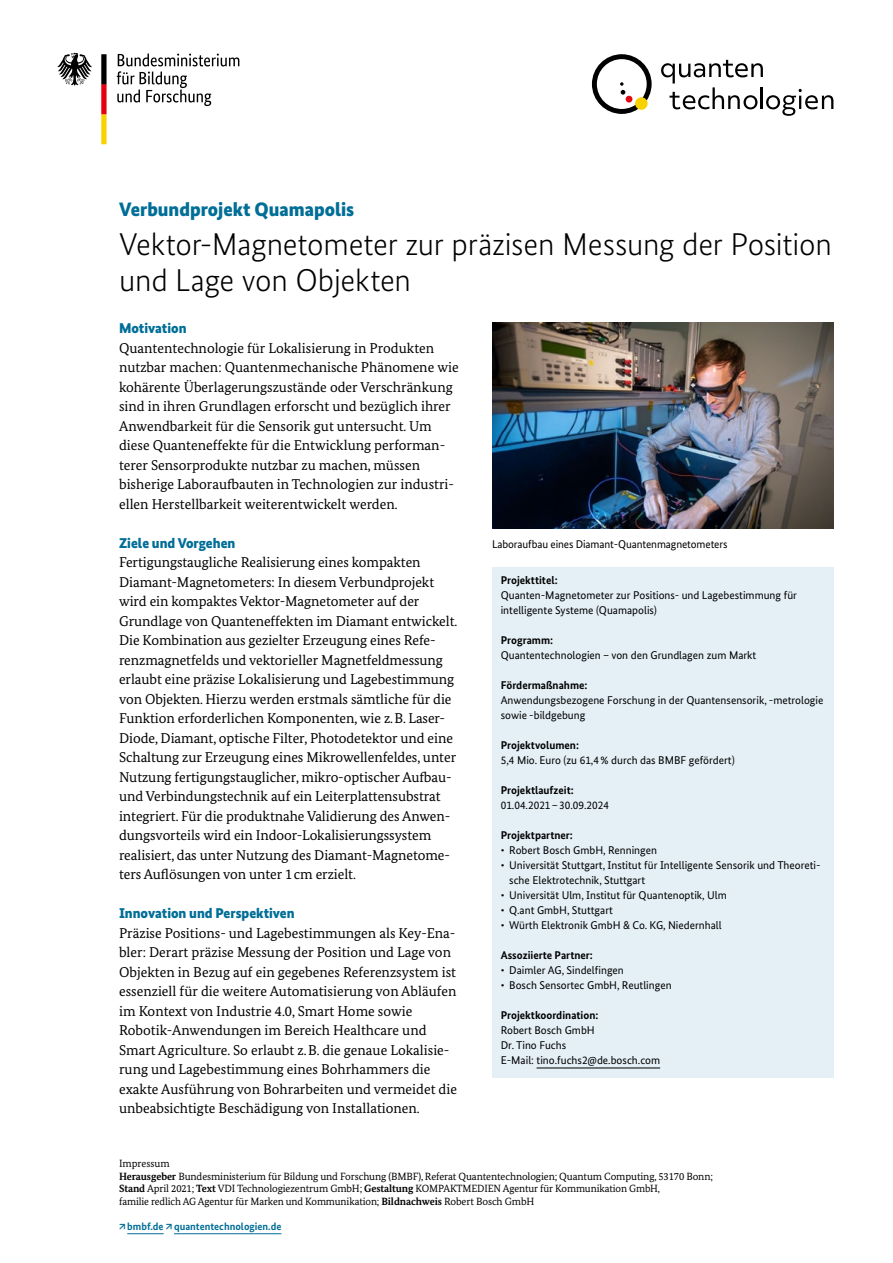
<style>
.page{position:relative;width:893px;height:1263px;background:#fff}
.page>*{position:absolute;margin:0;border:0;box-sizing:border-box;transform-origin:0 0}
.H1_Headline_schwarz{font:300 31.5px/36px "Bundes Sans";letter-spacing:-.01em;color:#000}
.P_Subheadline{font:900 19.5px "Bundes Sans";color:#006e97}
.P_Fliess{font:14.25px/19.5px "Bundes Serif";letter-spacing:-.005em;color:#000}
.H2_Headline{font:900 14.25px "Bundes Sans";color:#006e97}
.H2_Kasten_Head{font:11.25px/15px "Bundes Sans";color:#000}
.LI_Aufzählung{font:11.25px/15px "Bundes Sans";color:#000}
.P_Kasten{font:11.25px "Bundes Sans";color:#000}
.H2_Kasten_Head-2{font:700 11.25px "Bundes Sans";color:#000}
.BU_Caption{font:11.25px "Bundes Sans";letter-spacing:-.01em;color:#000}
.P_Impressum{font:10.5px/12.6px "Bundes Serif";letter-spacing:-.01em;color:#000}
.URL{font:700 10.5px "Bundes Sans";color:#006e97}
.H2_Impressum{font:10.5px "Bundes Serif";color:#000}
.s1{font-weight:700}
</style>
<div class="page">
<div style="left:492px;top:567px;width:341px;height:510px;background:#e4eff6"></div>
<hr style="left:537px;top:1067px;width:123px;height:1px;background:#000">
<img style="left:492px;top:323px;width:341px;height:205px">
<svg style="left:117px;top:53px;width:122px;height:53px"></svg>
<svg style="left:57px;top:53px;width:35px;height:33px"></svg>
<svg style="left:101px;top:54px;width:6px;height:90px"></svg>
<svg style="left:592px;top:54px;width:60px;height:60px"></svg>
<div style="left:635px;top:97px;width:13px;height:13px;background:#f8d200;border-radius:50%"></div>
<svg style="left:661px;top:60px;width:172px;height:56px"></svg>
<hr style="left:127px;top:1233px;width:37px;height:1px;background:#006e97">
<hr style="left:174px;top:1233px;width:107px;height:1px;background:#006e97">
<p class="P_Subheadline" style="left:119px;top:198px;width:237px">Verbundprojekt Quamapolis</p>
<h1 class="H1_Headline_schwarz" style="left:119px;top:226px;width:714px">Vektor-Magnetometer zur präzisen Messung der Position und Lage von Objekten</h1>
<h2 class="H2_Headline" style="left:119px;top:320px;width:69px">Motivation</h2>
<p class="P_Fliess" style="left:119px;top:338px;width:341px">Quantentechnologie für Lokalisierung in Produkten nutzbar machen: Quantenmechanische Phänomene wie kohärente Überlagerungszustände oder Verschränkung sind in ihren Grundlagen erforscht und bezüglich ihrer Anwendbarkeit für die Sensorik gut untersucht. Um diese Quanteneffekte für die Entwicklung performan&shy;terer Sensorprodukte nutzbar zu machen, müssen bisherige Laboraufbauten in Technologien zur industri&shy;ellen Herstellbarkeit weiterentwickelt werden.</p>
<h2 class="H2_Headline" style="left:119px;top:534px;width:118px">Ziele und Vorgehen</h2>
<p class="P_Fliess" style="left:119px;top:552px;width:340px">Fertigungstaugliche Realisierung eines kompakten Diamant-Magnetometers: In diesem Verbundprojekt wird ein kompaktes Vektor-Magnetometer auf der Grundlage von Quanteneffekten im Diamant entwickelt.<br>Die Kombination aus gezielter Erzeugung eines Refe&shy;renzmagnetfelds und vektorieller Magnetfeldmessung erlaubt eine präzise Lokalisierung und Lagebestimmung von Objekten. Hierzu werden erstmals sämtliche für die Funktion erforderlichen Komponenten, wie z.B. Laser-Diode, Diamant, optische Filter, Photodetektor und eine Schaltung zur Erzeugung eines Mikrowellenfeldes, unter Nutzung fertigungstauglicher, mikro-optischer Aufbau&shy;und Verbindungstechnik auf ein Leiterplattensubstrat integriert. Für die produktnahe Validierung des Anwen&shy;dungsvorteils wird ein Indoor-Lokalisierungssystem realisiert, das unter Nutzung des Diamant-Magnetome&shy;ters Auflösungen von unter 1cm erzielt.</p>
<h2 class="H2_Headline" style="left:119px;top:905px;width:177px">Innovation und Perspektiven</h2>
<p class="P_Fliess" style="left:119px;top:923px;width:339px">Präzise Positions- und Lagebestimmungen als Key-Ena&shy;bler: Derart präzise Messung der Position und Lage von Objekten in Bezug auf ein gegebenes Referenzsystem ist essenziell für die weitere Automatisierung von Abläufen im Kontext von Industrie 4.0, Smart Home sowie Robotik-Anwendungen im Bereich Healthcare und Smart Agriculture. So erlaubt z.B. die genaue Lokalisie&shy;rung und Lagebestimmung eines Bohrhammers die exakte Ausführung von Bohrarbeiten und vermeidet die unbeabsichtigte Beschädigung von Installationen.</p>
<p class="BU_Caption" style="left:492px;top:537px;width:237px">Laboraufbau eines Diamant-Quantenmagnetometers</p>
<h2 class="H2_Kasten_Head" style="left:501px;top:573px;width:298px"><span class="s1">Projekttitel:<br></span>Quanten-Magnetometer zur Positions- und Lagebestimmung für intelligente Systeme (Quamapolis)</h2>
<h2 class="H2_Kasten_Head" style="left:501px;top:633px;width:257px"><span class="s1">Programm:<br></span>Quantentechnologien – von den Grundlagen zum Markt</h2>
<h2 class="H2_Kasten_Head" style="left:501px;top:678px;width:324px"><span class="s1">Fördermaßnahme:<br></span>Anwendungsbezogene Forschung in der Quantensensorik, -metrologie sowie -bildgebung</h2>
<h2 class="H2_Kasten_Head" style="left:501px;top:738px;width:235px"><span class="s1">Projektvolumen:<br></span>5,4 Mio. Euro (zu 61,4 % durch das BMBF gefördert)</h2>
<h2 class="H2_Kasten_Head" style="left:501px;top:783px;width:110px"><span class="s1">Projektlaufzeit:<br></span>01.04.2021 – 30.09.2024</h2>
<h2 class="H2_Kasten_Head-2" style="left:501px;top:829px;width:74px">Projektpartner:</h2>
<p class="LI_Aufzählung" style="left:501px;top:843px;width:158px">• Robert Bosch GmbH, Renningen</p>
<p class="LI_Aufzählung" style="left:509px;top:858px;width:313px;text-indent:-9px">• Universität Stuttgart, Institut für Intelligente Sensorik und Theoreti&shy;sche Elektrotechnik, Stuttgart</p>
<p class="LI_Aufzählung" style="left:501px;top:888px;width:228px">• Universität Ulm, Institut für Quantenoptik, Ulm</p>
<p class="LI_Aufzählung" style="left:501px;top:903px;width:114px">• Q.ant GmbH, Stuttgart</p>
<p class="LI_Aufzählung" style="left:501px;top:918px;width:222px">• Würth Elektronik GmbH &amp; Co. KG, Niedernhall</p>
<h2 class="H2_Kasten_Head-2" style="left:501px;top:949px;width:94px">Assoziierte Partner:</h2>
<p class="LI_Aufzählung" style="left:501px;top:963px;width:125px">• Daimler AG, Sindelfingen</p>
<p class="LI_Aufzählung" style="left:501px;top:978px;width:172px">• Bosch Sensortec GmbH, Reutlingen</p>
<h2 class="H2_Kasten_Head-2" style="left:501px;top:1009px;width:99px">Projektkoordination:</h2>
<p class="P_Kasten" style="left:501px;top:1024px;width:96px">Robert Bosch GmbH</p>
<p class="P_Kasten" style="left:501px;top:1039px;width:67px">Dr. Tino Fuchs</p>
<p class="P_Kasten" style="left:501px;top:1054px;width:161px">E-Mail: tino.fuchs2@de.bosch.com</p>
<h2 class="H2_Impressum" style="left:119px;top:1157px;width:52px">Impressum</h2>
<p class="P_Impressum" style="left:119px;top:1170px;width:595px"><span class="s1">Herausgeber</span> Bundesministerium für Bildung und Forschung (BMBF), Referat Quantentechnologien; Quantum Computing, 53170 Bonn;<br><span class="s1">Stand</span> April 2021; <span class="s1">Text</span> VDI Technologiezentrum GmbH; <span class="s1">Gestaltung</span> KOMPAKTMEDIEN Agentur für Kommunikation GmbH,<br>familie redlich AG Agentur für Marken und Kommunikation; <span class="s1">Bildnachweis</span> Robert Bosch GmbH</p>
<p class="URL" style="left:119px;top:1220px;width:164px">↗bmbf.de ↗quantentechnologien.de</p>
</div>
